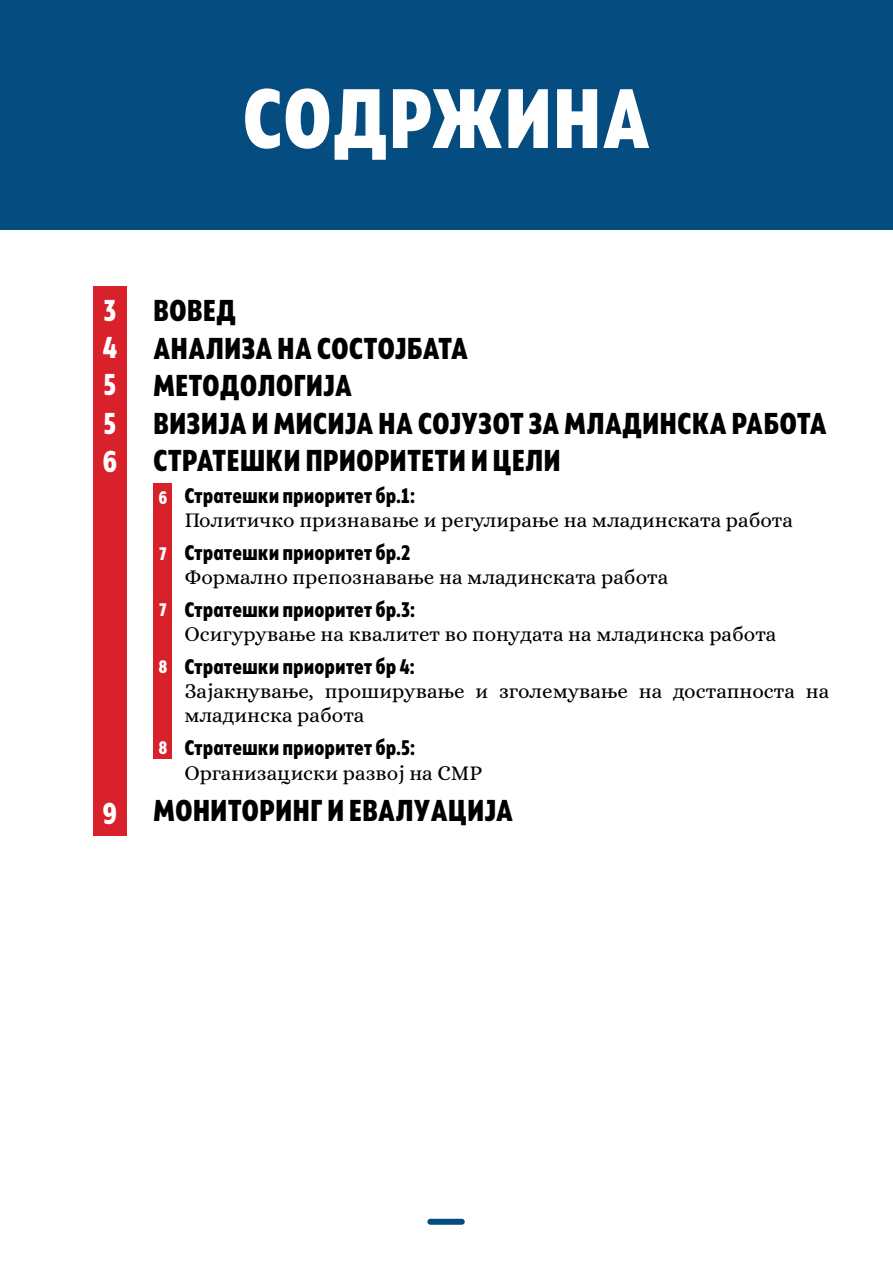
<style>
.page{position:relative;width:893px;height:1263px;background:#fff}
.page>*{position:absolute;margin:0;border:0;box-sizing:border-box;transform-origin:0 0}
.t1{font:700 condensed 84px "Bion";color:#fff}
.t2{font:700 condensed 30px/37.5px "Bion";color:#000}
.t3{font:700 condensed 30px/37.7px "Bion";color:#fff;text-align:justify}
.t4{font:21px/24px "Alice";color:#000}
.t5{font:700 condensed 21px "Bion";color:#000}
.t6{font:700 condensed 18px "Bion";color:#fff}
</style>
<div class="page">
<div style="left:430px;top:1219px;width:32px;height:6px;background:#054d80"></div>
<div style="left:0;top:0;width:893px;height:230px;background:#054d80"></div>
<div style="left:93px;top:286px;width:33px;height:550px;background:#d9212b"></div>
<div style="left:153px;top:483px;width:18px;height:276px;background:#d9212b"></div>
<h1 class="t1" style="left:242px;top:71px;width:410px">СОДРЖИНА</h1>
<h2 class="t3" style="left:102px;top:293px;width:16px">3<br>4<br>5<br>5<br>6</h2>
<h2 class="t3" style="left:102px;top:795px;width:16px">9</h2>
<h2 class="t2" style="left:153px;top:293px;width:675px">ВОВЕД<br>АНАЛИЗА НА СОСТОЈБАТА<br>МЕТОДОЛОГИЈА<br>ВИЗИЈА И МИСИЈА НА СОЈУЗОТ ЗА МЛАДИНСКА РАБОТА<br>СТРАТЕШКИ ПРИОРИТЕТИ И ЦЕЛИ</h2>
<p class="t6" style="left:159px;top:487px;width:10px">6</p>
<p class="t6" style="left:159px;top:543px;width:9px">7</p>
<p class="t6" style="left:159px;top:600px;width:9px">7</p>
<p class="t6" style="left:158px;top:656px;width:11px">8</p>
<p class="t6" style="left:158px;top:738px;width:11px">8</p>
<p class="t5" style="left:184px;top:483px;width:232px">Стратешки приоритет бр.1:</p>
<p class="t4" style="left:184px;top:509px;width:610px">Политичко признавање и регулирање на младинската работа</p>
<p class="t5" style="left:184px;top:540px;width:228px">Стратешки приоритет бр.2</p>
<p class="t4" style="left:184px;top:566px;width:485px">Формално препознавање на младинската работа</p>
<p class="t5" style="left:184px;top:597px;width:232px">Стратешки приоритет бр.3:</p>
<p class="t4" style="left:184px;top:623px;width:594px">Осигурување на квалитет во понудата на младинска работа</p>
<p class="t5" style="left:184px;top:654px;width:232px">Стратешки приоритет бр 4:</p>
<p class="t4" style="left:184px;top:680px;width:646px">Зајакнување, проширување и зголемување на достапноста на младинска работа</p>
<p class="t5" style="left:184px;top:735px;width:232px">Стратешки приоритет бр.5:</p>
<p class="t4" style="left:184px;top:762px;width:299px">Организациски развој на СМР</p>
<h2 class="t2" style="left:153px;top:793px;width:362px">МОНИТОРИНГ И ЕВАЛУАЦИЈА</h2>
</div>
